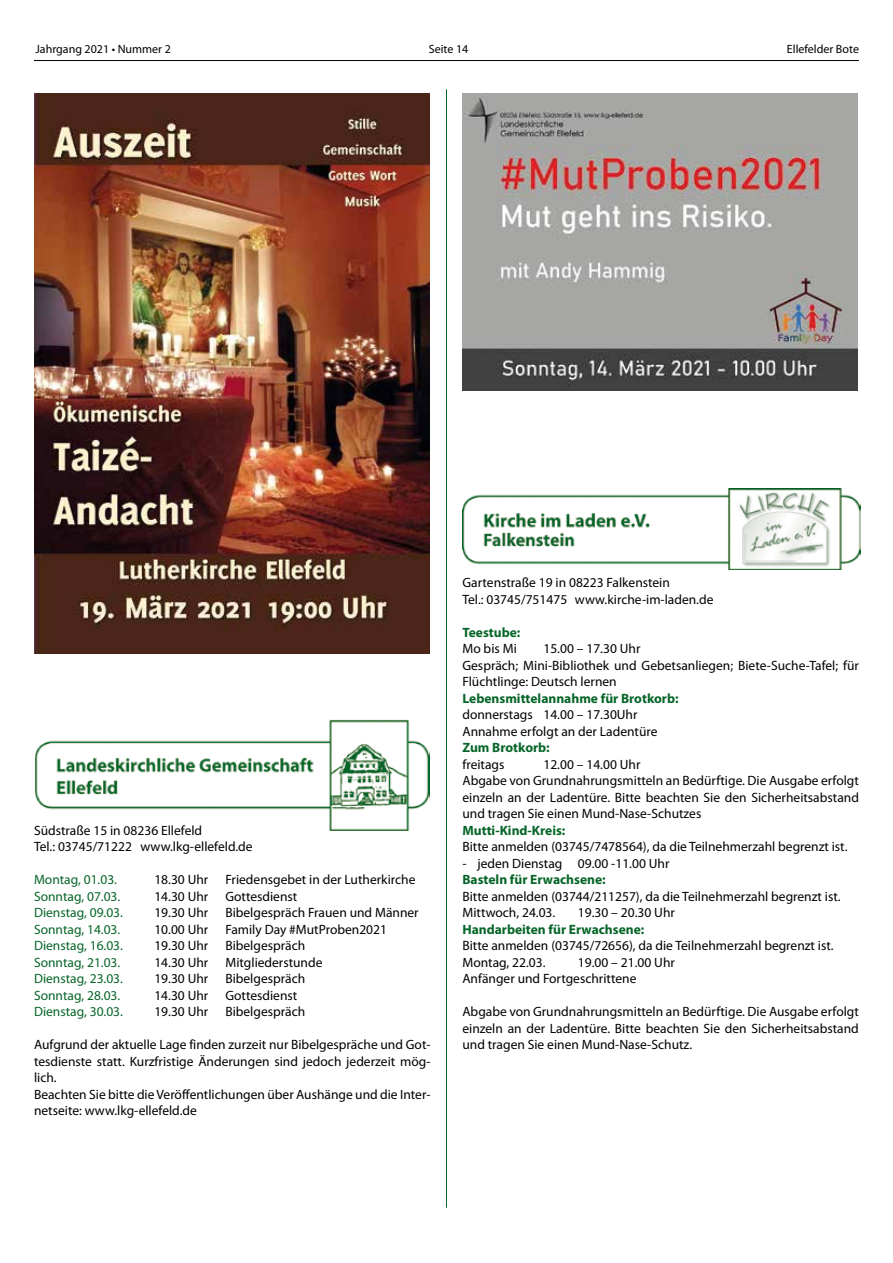
<style>
.page{position:relative;width:893px;height:1263px;background:#fff}
.page>*{position:absolute;margin:0;border:0;box-sizing:border-box;transform-origin:0 0}
.t1{font:13.5px/16.5px "Myriad Pro";color:#000}
.t2{font:13.5px "Myriad Pro";color:#066528}
.t3{font:700 13.5px "Myriad Pro";color:#066528}
.t4{font:12px "Myriad Pro";color:#000}
</style>
<div class="page">
<hr style="left:34px;top:60px;width:825px;height:1px;background:#000">
<hr style="left:446px;top:89px;width:1px;height:1119px;background:#066528">
<img style="left:34px;top:93px;width:395px;height:560px">
<img style="left:35px;top:719px;width:394px;height:111px">
<img style="left:462px;top:93px;width:396px;height:297px">
<img style="left:462px;top:488px;width:398px;height:81px">
<p class="t4" style="left:36px;top:42px;width:137px">Jahrgang 2021 • Nummer 2</p>
<p class="t4" style="left:429px;top:42px;width:41px">Seite 14</p>
<p class="t4" style="left:787px;top:42px;width:74px">Ellefelder Bote</p>
<p class="t1" style="left:34px;top:822px;width:220px">Südstraße 15 in 08236 Ellefeld<br>Tel.: 03745/71222 www.lkg-ellefeld.de</p>
<p class="t2" style="left:34px;top:871px;width:85px">Montag, 01.03.</p>
<p class="t1" style="left:154px;top:871px;width:56px">18.30 Uhr</p>
<p class="t1" style="left:225px;top:871px;width:192px">Friedensgebet in der Lutherkirche</p>
<p class="t2" style="left:34px;top:888px;width:88px">Sonntag, 07.03.</p>
<p class="t1" style="left:154px;top:888px;width:56px">14.30 Uhr</p>
<p class="t1" style="left:225px;top:888px;width:74px">Gottesdienst</p>
<p class="t2" style="left:34px;top:904px;width:91px">Dienstag, 09.03.</p>
<p class="t1" style="left:154px;top:904px;width:56px">19.30 Uhr</p>
<p class="t1" style="left:225px;top:904px;width:195px">Bibelgespräch Frauen und Männer</p>
<p class="t2" style="left:34px;top:921px;width:88px">Sonntag, 14.03.</p>
<p class="t1" style="left:154px;top:921px;width:56px">10.00 Uhr</p>
<p class="t1" style="left:225px;top:921px;width:163px">Family Day #MutProben2021</p>
<p class="t2" style="left:34px;top:937px;width:91px">Dienstag, 16.03.</p>
<p class="t1" style="left:154px;top:937px;width:56px">19.30 Uhr</p>
<p class="t1" style="left:225px;top:937px;width:81px">Bibelgespräch</p>
<p class="t2" style="left:34px;top:954px;width:88px">Sonntag, 21.03.</p>
<p class="t1" style="left:154px;top:954px;width:56px">14.30 Uhr</p>
<p class="t1" style="left:225px;top:954px;width:99px">Mitgliederstunde</p>
<p class="t2" style="left:34px;top:970px;width:91px">Dienstag, 23.03.</p>
<p class="t1" style="left:154px;top:970px;width:56px">19.30 Uhr</p>
<p class="t1" style="left:225px;top:970px;width:81px">Bibelgespräch</p>
<p class="t2" style="left:34px;top:987px;width:88px">Sonntag, 28.03.</p>
<p class="t1" style="left:154px;top:987px;width:56px">14.30 Uhr</p>
<p class="t1" style="left:225px;top:987px;width:74px">Gottesdienst</p>
<p class="t2" style="left:34px;top:1003px;width:91px">Dienstag, 30.03.</p>
<p class="t1" style="left:154px;top:1003px;width:56px">19.30 Uhr</p>
<p class="t1" style="left:225px;top:1003px;width:81px">Bibelgespräch</p>
<p class="t1" style="left:34px;top:1036px;width:398px">Aufgrund der aktuelle Lage finden zurzeit nur Bibelgespräche und Got&shy;tesdienste statt. Kurzfristige Änderungen sind jedoch jederzeit mög&shy;lich.<br>Beachten Sie bitte die Veröffentlichungen über Aushänge und die Inter&shy;netseite: www.lkg-ellefeld.de</p>
<p class="t1" style="left:462px;top:574px;width:253px">Gartenstraße 19 in 08223 Falkenstein<br>Tel.: 03745/751475 www.kirche-im-laden.de</p>
<p class="t3" style="left:462px;top:623px;width:59px">Teestube:</p>
<p class="t1" style="left:462px;top:640px;width:56px">Mo bis Mi</p>
<p class="t1" style="left:462px;top:640px;width:398px;text-indent:81px">15.00 – 17.30 Uhr<br>Gespräch; Mini-Bibliothek und Gebetsanliegen; Biete-Suche-Tafel; für<br>Flüchtlinge: Deutsch lernen</p>
<p class="t3" style="left:462px;top:689px;width:218px">Lebensmittelannahme für Brotkorb:</p>
<p class="t1" style="left:462px;top:706px;width:197px">donnerstags 14.00 – 17.30Uhr<br>Annahme erfolgt an der Ladentüre</p>
<p class="t3" style="left:462px;top:739px;width:89px">Zum Brotkorb:</p>
<p class="t1" style="left:462px;top:755px;width:44px">freitags</p>
<p class="t1" style="left:462px;top:755px;width:398px;text-indent:81px">12.00 – 14.00 Uhr<br>Abgabe von Grundnahrungsmitteln an Bedürftige. Die Ausgabe erfolgt einzeln an der Ladentüre. Bitte beachten Sie den Sicherheitsabstand und tragen Sie einen Mund-Nase-Schutzes</p>
<p class="t3" style="left:462px;top:821px;width:105px">Mutti-Kind-Kreis:</p>
<p class="t1" style="left:462px;top:838px;width:387px">Bitte anmelden (03745/7478564), da die Teilnehmerzahl begrenzt ist.</p>
<p class="t1" style="left:462px;top:854px;width:208px">- jeden Dienstag 09.00 -11.00 Uhr</p>
<p class="t3" style="left:462px;top:871px;width:145px">Basteln für Erwachsene:</p>
<p class="t1" style="left:462px;top:887px;width:380px">Bitte anmelden (03744/211257), da die Teilnehmerzahl begrenzt ist.<br>Mittwoch, 24.03.</p>
<p class="t1" style="left:578px;top:904px;width:98px">19.30 – 20.30 Uhr</p>
<p class="t3" style="left:462px;top:920px;width:183px">Handarbeiten für Erwachsene:</p>
<p class="t1" style="left:462px;top:937px;width:373px">Bitte anmelden (03745/72656), da die Teilnehmerzahl begrenzt ist.<br>Montag, 22.03.</p>
<p class="t1" style="left:462px;top:953px;width:214px;text-indent:116px">19.00 – 21.00 Uhr<br>Anfänger und Fortgeschrittene</p>
<p class="t1" style="left:462px;top:1003px;width:398px;text-align:justify">Abgabe von Grundnahrungsmitteln an Bedürftige. Die Ausgabe erfolgt einzeln an der Ladentüre. Bitte beachten Sie den Sicherheitsabstand und tragen Sie einen Mund-Nase-Schutz.</p>
</div>
